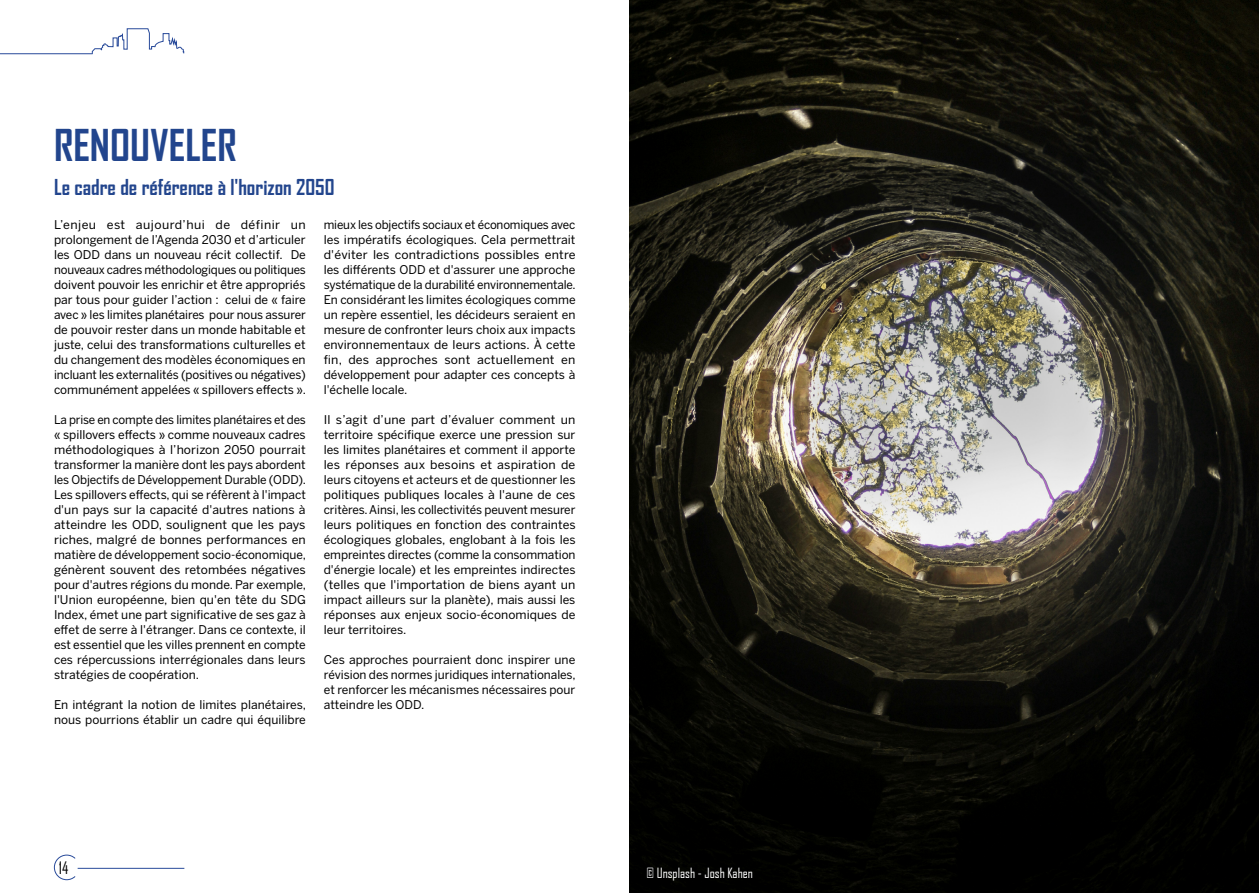
<style>
.page{position:relative;width:1259px;height:893px;background:#fff}
.page>*{position:absolute;margin:0;border:0;box-sizing:border-box;transform-origin:0 0}
.t1{font:700 42px "Agency FB";color:#22458d}
.t2{font:700 21px "Agency FB";color:#22458d}
.t3{font:16.5px "Agency FB";color:#000}
.t4{font:13.5px "Agency FB";color:#fff}
.t5{font:12px/15px "Benton Sans";color:#000;text-align:justify}
</style>
<div class="page">
<img style="left:629px;top:0;width:630px;height:893px">
<hr style="left:0;top:53px;width:92px;height:1px;background:#284a9a">
<svg style="left:92px;top:28px;width:92px;height:26px"></svg>
<svg style="left:54px;top:854px;width:22px;height:26px"></svg>
<hr style="left:78px;top:868px;width:106px;height:1px;background:#284a9a">
<h1 class="t1" style="left:54px;top:119px;width:184px">RENOUVELER</h1>
<h2 class="t2" style="left:54px;top:174px;width:282px">Le cadre de référence à l'horizon 2050</h2>
<p class="t5" style="left:54px;top:217px;width:253px">L’enjeu est aujourd’hui de définir un prolongement de l’Agenda 2030 et d’articuler les ODD dans un nouveau récit collectif. De nouveaux cadres méthodologiques ou politiques doivent pouvoir les enrichir et être appropriés par tous pour guider l’action : celui de « faire avec » les limites planétaires pour nous assurer de pouvoir rester dans un monde habitable et juste, celui des transformations culturelles et du changement des modèles économiques en incluant les externalités (positives ou négatives) communément appelées « spillovers effects ».</p>
<p class="t5" style="left:54px;top:412px;width:254px">La prise en compte des limites planétaires et des « spillovers effects » comme nouveaux cadres méthodologiques à l’horizon 2050 pourrait transformer la manière dont les pays abordent les Objectifs de Développement Durable (ODD).<br>Les spillovers effects, qui se réfèrent à l'impact d'un pays sur la capacité d'autres nations à atteindre les ODD, soulignent que les pays riches, malgré de bonnes performances en matière de développement socio-économique, génèrent souvent des retombées négatives pour d'autres régions du monde. Par exemple, l'Union européenne, bien qu'en tête du SDG Index, émet une part significative de ses gaz à effet de serre à l'étranger. Dans ce contexte, il est essentiel que les villes prennent en compte ces répercussions interrégionales dans leurs stratégies de coopération.</p>
<p class="t5" style="left:54px;top:697px;width:253px">En intégrant la notion de limites planétaires, nous pourrions établir un cadre qui équilibre</p>
<p class="t5" style="left:324px;top:217px;width:253px">mieux les objectifs sociaux et économiques avec les impératifs écologiques. Cela permettrait d'éviter les contradictions possibles entre les différents ODD et d'assurer une approche systématique de la durabilité environnementale.<br>En considérant les limites écologiques comme un repère essentiel, les décideurs seraient en mesure de confronter leurs choix aux impacts environnementaux de leurs actions. À cette fin, des approches sont actuellement en développement pour adapter ces concepts à l'échelle locale.</p>
<p class="t5" style="left:324px;top:412px;width:253px">Il s’agit d’une part d’évaluer comment un territoire spécifique exerce une pression sur les limites planétaires et comment il apporte les réponses aux besoins et aspiration de leurs citoyens et acteurs et de questionner les politiques publiques locales à l'aune de ces critères. Ainsi, les collectivités peuvent mesurer leurs politiques en fonction des contraintes écologiques globales, englobant à la fois les empreintes directes (comme la consommation d'énergie locale) et les empreintes indirectes (telles que l'importation de biens ayant un impact ailleurs sur la planète), mais aussi les réponses aux enjeux socio-économiques de leur territoires.</p>
<p class="t5" style="left:324px;top:652px;width:253px">Ces approches pourraient donc inspirer une révision des normes juridiques internationales, et renforcer les mécanismes nécessaires pour atteindre les ODD.</p>
<h3 class="t3" style="left:59px;top:857px;width:11px">14</h3>
<p class="t4" style="left:646px;top:864px;width:108px">© Unsplash - Josh Kahen</p>
</div>
